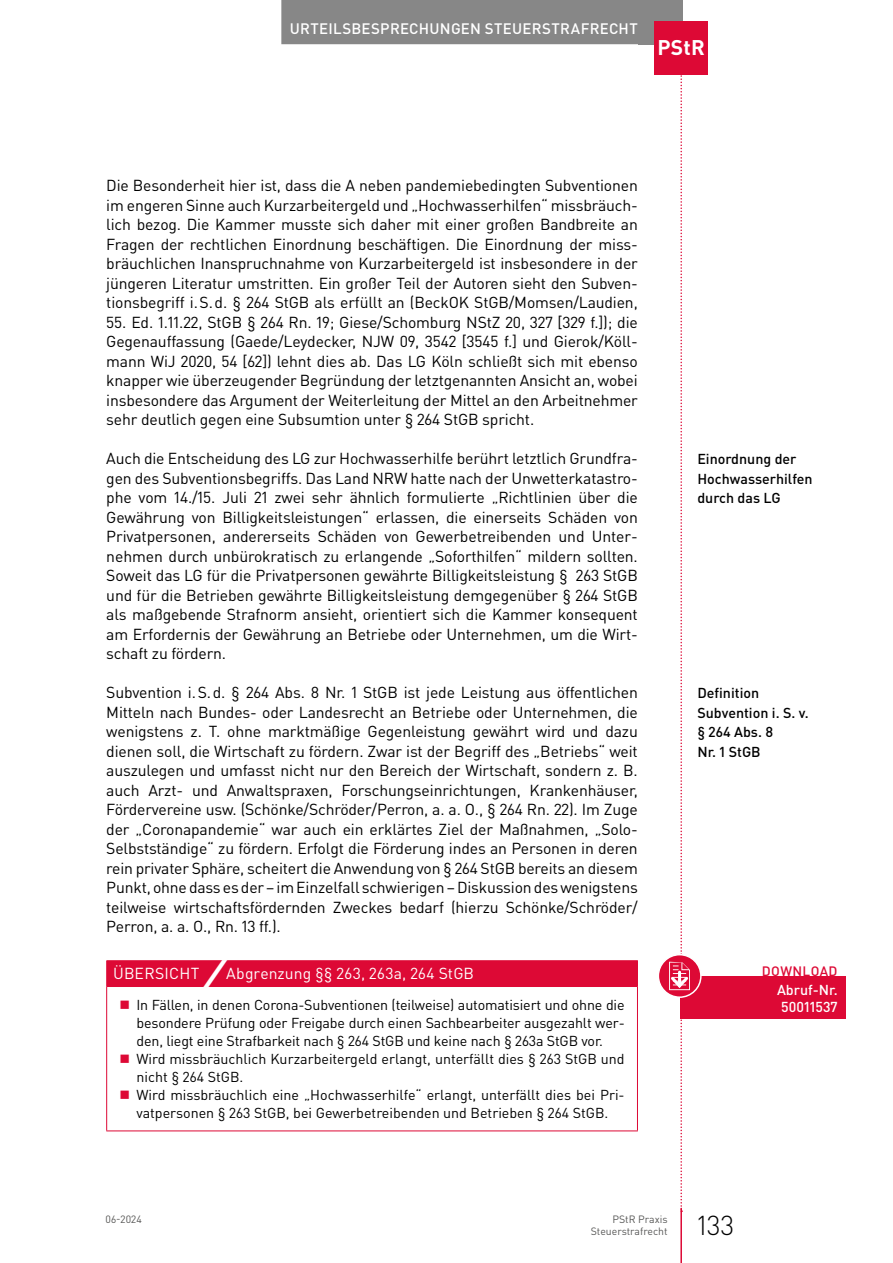
<style>
.page{position:relative;width:893px;height:1263px;background:#fff}
.page>*{position:absolute;margin:0;border:0;box-sizing:border-box;transform-origin:0 0}
.t1{font:300 27px "DIN Pro";color:#000}
.t2{font:700 21px "DIN Pro";color:#fff}
.t3{font:15.75px/19.5px "DIN Pro";letter-spacing:-.01em;color:#000;text-align:justify}
.t4{font:15.75px "DIN Pro";letter-spacing:.01em;color:#fff}
.t5{font:500 15px "DIN Pro";letter-spacing:.02em;color:#fff}
.t6{font:14.25px/18px "DIN Pro";letter-spacing:-.01em;color:#000}
.t7{font:500 14.25px/19.5px "DIN Pro";color:#000}
.t8{font:500 14.25px/17.2px "DIN Pro";color:#fff}
.t9{font:500 13.5px "DIN Pro";letter-spacing:.025em;color:#dd0935}
.t10{font:10.5px/12.8px "DIN Pro";color:#575756;text-align:right}
.s1{font-weight:900;font-style:italic;font-size:33px}
</style>
<div class="page">
<div style="left:638px;top:0;width:44px;height:44px;background:#878787"></div>
<hr style="left:680px;top:1208px;width:2px;height:55px;background:#dd0935">
<div style="left:281px;top:0;width:365px;height:44px;background:#878787"></div>
<div style="left:655px;top:21px;width:53px;height:53px;background:#dd0935"></div>
<div style="left:107px;top:961px;width:530px;height:25px;background:#dd0935"></div>
<hr style="left:637px;top:987px;width:1px;height:143px;background:#dd0935">
<hr style="left:106px;top:987px;width:1px;height:143px;background:#dd0935">
<hr style="left:106px;top:1130px;width:532px;height:1px;background:#dd0935">
<hr style="left:106px;top:960px;width:532px;height:1px;background:#dd0935">
<svg style="left:106px;top:961px;width:1px;height:25px"></svg>
<svg style="left:637px;top:961px;width:1px;height:25px"></svg>
<hr style="left:106px;top:986px;width:532px;height:1px;background:#dd0935">
<div style="left:680px;top:976px;width:166px;height:43px;background:#dd0935"></div>
<div style="left:658px;top:955px;width:43px;height:42px;background:#dd0935;border-radius:50%"></div>
<div style="left:658px;top:954px;width:44px;height:44px;border:2px solid #fff;border-radius:50%"></div>
<svg style="left:668px;top:0;width:23px;height:1212px"></svg>
<p class="t5" style="left:290px;top:18px;width:349px">Urteilsbesprechu ngen Steu erstrafrecht</p>
<h2 class="t2" style="left:658px;top:33px;width:49px">PStR</h2>
<p class="t3" style="left:106px;top:175px;width:533px">Die Besonderheit hier ist, dass die A neben pandemiebedingten Subventionen im engeren Sinne auch Kurzarbeitergeld und „Hochwasserhilfen“ missbräuch&shy;lich bezog. Die Kammer musste sich daher mit einer großen Bandbreite an Fragen der rechtlichen Einordnung beschäftigen. Die Einordnung der miss&shy;bräuchlichen Inanspruchnahme von Kurzarbeitergeld ist insbesondere in der jüngeren Literatur umstritten. Ein großer Teil der Autoren sieht den Subven&shy;tionsbegriff i.S.d. § 264 StGB als erfüllt an (BeckOK StGB/Momsen/Laudien,</p>
<p class="t3" style="left:106px;top:312px;width:533px">55. Ed. 1.11.22, StGB § 264 Rn. 19; Giese/Schomburg NStZ 20, 327 [329 f.]); die Gegenauffassung (Gaede/Leydecker, NJW 09, 3542 [3545 f.] und Gierok/Köll&shy;mann WiJ 2020, 54 [62]) lehnt dies ab. Das LG Köln schließt sich mit ebenso knapper wie überzeugender Begründung der letztgenannten Ansicht an, wobei insbesondere das Argument der Weiterleitung der Mittel an den Arbeitnehmer sehr deutlich gegen eine Subsumtion unter § 264 StGB spricht.</p>
<p class="t3" style="left:106px;top:448px;width:533px">Auch die Entscheidung des LG zur Hochwasserhilfe berührt letztlich Grundfra&shy;gen des Subventionsbegriffs. Das Land NRW hatte nach der Unwetterkatastro&shy;phe vom 14./15. Juli 21 zwei sehr ähnlich formulierte „Richtlinien über die Gewährung von Billigkeitsleistungen“ erlassen, die einerseits Schäden von Privatpersonen, andererseits Schäden von Gewerbetreibenden und Unter&shy;nehmen durch unbürokratisch zu erlangende „Soforthilfen“ mildern sollten.<br>Soweit das LG für die Privatpersonen gewährte Billigkeitsleistung § 263 StGB und für die Betrieben gewährte Billigkeitsleistung demgegenüber § 264 StGB als maßgebende Strafnorm ansieht, orientiert sich die Kammer konsequent am Erfordernis der Gewährung an Betriebe oder Unternehmen, um die Wirt&shy;schaft zu fördern.</p>
<p class="t3" style="left:106px;top:682px;width:533px;text-align:left">Subvention i.S.d. § 264 Abs. 8 Nr. 1 StGB ist jede Leistung aus öffentlichen Mitteln nach Bundes- oder Landesrecht an Betriebe oder Unternehmen, die wenigstens z. T. ohne marktmäßige Gegenleistung gewährt wird und dazu dienen soll, die Wirtschaft zu fördern. Zwar ist der Begriff des „Betriebs“ weit auszulegen und umfasst nicht nur den Bereich der Wirtschaft, sondern z. B. auch Arzt- und Anwaltspraxen, Forschungseinrichtungen, Krankenhäuser, Fördervereine usw. (Schönke/Schröder/Perron, a. a. O., § 264 Rn. 22). Im Zuge der „Coronapandemie“ war auch ein erklärtes Ziel der Maßnahmen, „Solo-Selbstständige“ zu fördern. Erfolgt die Förderung indes an Personen in deren rein privater Sphäre, scheitert die Anwendung von § 264 StGB bereits an diesem Punkt, ohne dass es der – im Einzelfall schwierigen – Diskussion des wenigstens teilweise wirtschaftsfördernden Zweckes bedarf (hierzu Schönke/Schröder/ Perron, a. a. O., Rn. 13 ff.).</p>
<p class="t4" style="left:113px;top:962px;width:362px">ÜBERSICHT <span class="s1">/</span>Abgrenzung §§ 263, 263a, 264 StGB</p>
<p class="t6" style="left:136px;top:995px;width:490px">In Fällen, in denen Corona-Subventionen (teilweise) automatisiert und ohne die besondere Prüfung oder Freigabe durch einen Sachbearbeiter ausgezahlt wer&shy;den, liegt eine Strafbarkeit nach § 264 StGB und keine nach § 263a StGB vor.<br>Wird missbräuchlich Kurzarbeitergeld erlangt, unterfällt dies § 263 StGB und nicht § 264 StGB.<br>Wird missbräuchlich eine „Hochwasserhilfe“ erlangt, unterfällt dies bei Pri&shy;vatpersonen § 263 StGB, bei Gewerbetreibenden und Betrieben § 264 StGB.</p>
<p class="t7" style="left:697px;top:449px;width:117px">Einordnung der<br>H ochwasserhilfen durch das LG</p>
<p class="t7" style="left:697px;top:683px;width:113px">Definition<br>Subvention i. S. v. § 264 Abs. 8<br>Nr. 1 StGB</p>
<p class="t9" style="left:762px;top:962px;width:77px">DOWNLOAD</p>
<p class="t8" style="left:777px;top:980px;width:62px">Abruf-N r.<br>50011537</p>
<p class="t10" style="left:106px;top:1212px;width:38px">06-2024</p>
<p class="t10" style="left:591px;top:1212px;width:78px">PStR Praxis<br>Steuerstrafrecht</p>
<h1 class="t1" style="left:697px;top:1207px;width:38px">133</h1>
</div>
